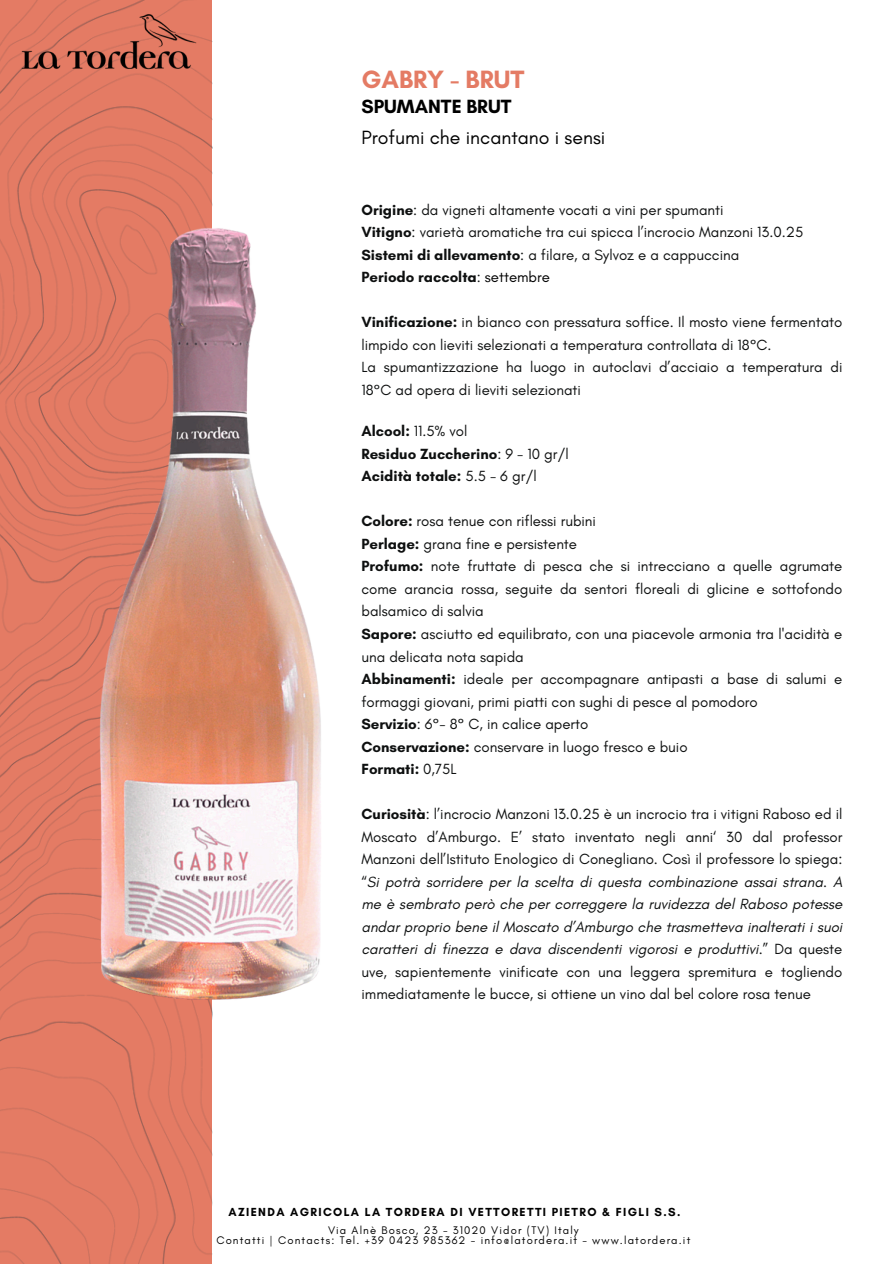
<style>
.page{position:relative;width:894px;height:1264px;background:#fff}
.page>*{position:absolute;margin:0;border:0;box-sizing:border-box;transform-origin:0 0}
.t1{font:700 25.5px "Glacial Indifference";color:#e47b64}
.t2{font:19.5px/30.3px "Glacial Indifference";color:#000}
.t3{font:15px/22.5px "Glacial Indifference";color:#0e1010}
.t4{font:700 15px/22.5px "Glacial Indifference";color:#0e1010}
.t5{font:700 11.85px "Glacial Indifference";letter-spacing:.115em;color:#000}
.t6{font:11.25px "Glacial Indifference";letter-spacing:.1em;color:#000}
.s1{font-weight:700}
.s2{color:#000}
.s3{font-weight:400}
.s4{font-style:italic}
</style>
<div class="page">
<img style="left:0;top:0;width:212px;height:1263px">
<img style="left:0;top:0;width:209px;height:75px">
<img style="left:0;top:158px;width:321px;height:910px">
<h2 class="t1" style="left:361px;top:64px;width:164px">GABRY - BRUT</h2>
<h1 class="t2" style="left:361px;top:91px;width:245px"><span class="s1">SPUMANTE BRUT<br></span>Profumi che incantano i sensi</h1>
<h3 class="t3" style="left:361px;top:198px;width:443px"><span class="s1">Origine</span>: da vigneti altamente vocati a vini per spumanti<br><span class="s1">Vitigno</span>: varietà aromatiche tra cui spicca l’incrocio Manzoni 13.0.25<br><span class="s1">Sistemi di allevamento</span>: a filare, a Sylvoz e a cappuccina<br><span class="s1">Periodo raccolta</span>: <span class="s2">settembre</span></h3>
<h3 class="t3" style="left:361px;top:311px;width:482px"><span class="s1">Vinificazione:</span> in bianco con pressatura soffice. Il mosto viene fermentato limpido con lieviti selezionati a temperatura controllata di 18°C.<br>La spumantizzazione ha luogo in autoclavi d’acciaio a temperatura di 18°C ad opera di lieviti selezionati</h3>
<h3 class="t4" style="left:361px;top:420px;width:209px">Alcool: <span class="s3">11.5% vol<br></span>Residuo Zuccherino<span class="s3">: 9 - 10 gr/l<br></span>Acidità totale: <span class="s3">5.5 - 6 gr/l</span></h3>
<h4 class="t3" style="left:361px;top:510px;width:482px"><span class="s1">Colore:</span> rosa tenue con riflessi rubini<br><span class="s1">Perlage:</span> grana fine e persistente<br><span class="s1">Profumo:</span> note fruttate di pesca che si intrecciano a quelle agrumate come arancia rossa, seguite da sentori floreali di glicine e sottofondo balsamico di salvia<br><span class="s1">Sapore:</span> asciutto ed equilibrato, con una piacevole armonia tra l'acidità e una delicata nota sapida<br><span class="s1">Abbinamenti:</span> ideale per accompagnare antipasti a base di salumi e formaggi giovani, primi piatti con sughi di pesce al pomodoro<br><span class="s1">Servizio</span>: 6°- 8° C, in calice aperto<br><span class="s1">Conservazione:</span> conservare in luogo fresco e buio<br><span class="s1">Formati:</span> 0,75L</h4>
<p class="t3" style="left:361px;top:802px;width:482px;text-align:justify"><span class="s1">Curiosità</span>: l’incrocio Manzoni 13.0.25 è un incrocio tra i vitigni Raboso ed il Moscato d’Amburgo. E’ stato inventato negli anni‘ 30 dal professor Manzoni dell’Istituto Enologico di Conegliano. Così il professore lo spiega: “<span class="s4">Si potrà sorridere per la scelta di questa combinazione assai strana. A me è sembrato però che per correggere la ruvidezza del Raboso potesse andar proprio bene il Moscato d’Amburgo che trasmetteva inalterati i suoi caratteri di finezza e dava discendenti vigorosi e produttivi</span>.” Da queste uve, sapientemente vinificate con una leggera spremitura e togliendo immediatamente le bucce, si ottiene un vino dal bel colore rosa tenue</p>
<p class="t5" style="left:228px;top:1204px;width:453px">AZIENDA AGRICOLA LA TORDERA DI VETTORETTI PIETRO &amp; FIGLI S.S.</p>
<h3 class="t6" style="left:328px;top:1222px;width:252px">Via Alnè Bosco, 23 - 31020 Vidor (TV) Italy</h3>
<h3 class="t6" style="left:216px;top:1233px;width:475px">Contatti | Contacts: Tel. +39 0423 985362 - info@latordera.it - www.latordera.it</h3>
</div>
